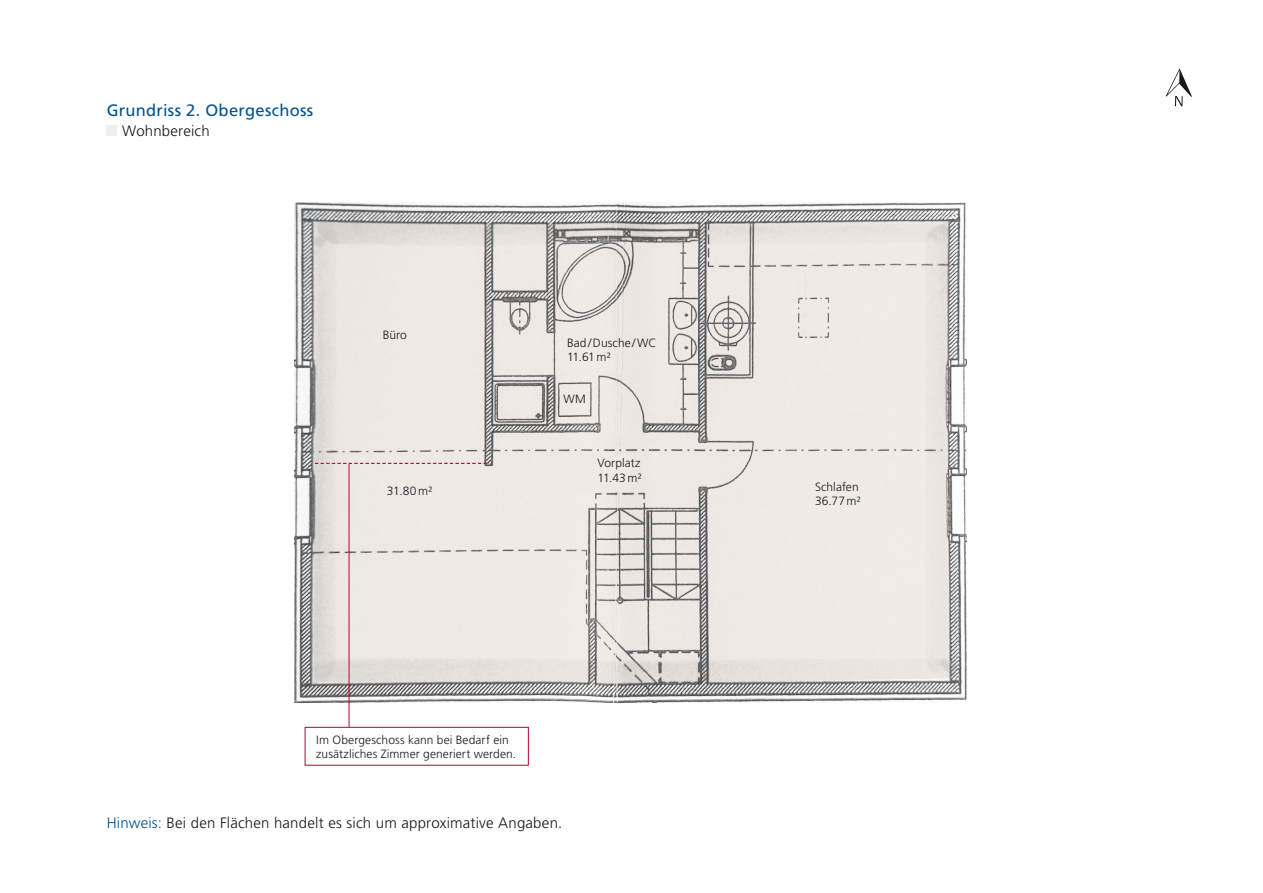
<style>
.page{position:relative;width:1263px;height:893px;background:#fff}
.page>*{position:absolute;margin:0;border:0;box-sizing:border-box;transform-origin:0 0}
.t1{font:16.5px "Frutiger LT Std";letter-spacing:.02em;color:#005292}
.t2{font:300 15px "Frutiger LT Std";letter-spacing:.015em;color:#1a171c}
.t3{font:300 12px/14.4px "Frutiger LT Std";letter-spacing:.01em;color:#1a171c}
.s1{color:#005292}
</style>
<div class="page">
<svg style="left:1166px;top:68px;width:26px;height:38px"></svg>
<div style="left:106px;top:125px;width:11px;height:11px;background:#f3ede9"></div>
<img style="left:294px;top:202px;width:673px;height:500px">
<svg style="left:313px;top:222px;width:637px;height:463px;background:#e3deda"></svg>
<svg style="left:315px;top:463px;width:172px;height:1px"></svg>
<hr style="left:349px;top:464px;width:1px;height:263px;background:#c1002b">
<div style="left:305px;top:727px;width:223px;height:38px;border:1px solid #c1002b"></div>
<h1 class="t1" style="left:107px;top:100px;width:208px">Grundriss 2. Obergeschoss</h1>
<p class="t2" style="left:122px;top:122px;width:89px">Wohnbereich</p>
<p class="t3" style="left:383px;top:328px;width:26px">Büro</p>
<p class="t3" style="left:387px;top:484px;width:47px">31.80m2</p>
<p class="t3" style="left:567px;top:335px;width:91px">Bad/Dusche /WC<br>11.61m2</p>
<p class="t3" style="left:563px;top:392px;width:24px">WM</p>
<p class="t3" style="left:597px;top:456px;width:46px">Vorplatz<br>11.43m2</p>
<p class="t3" style="left:316px;top:732px;width:201px">Im Obergeschoss kann bei Bedarf ein zusätzliches Zimmer generiert werden.</p>
<p class="t2" style="left:107px;top:814px;width:457px"><span class="s1">Hinweis:</span> Bei den Flächen handelt es sich um approximative Angaben.</p>
<p class="t3" style="left:815px;top:479px;width:47px">Schlafen<br>36.77m2</p>
</div>
